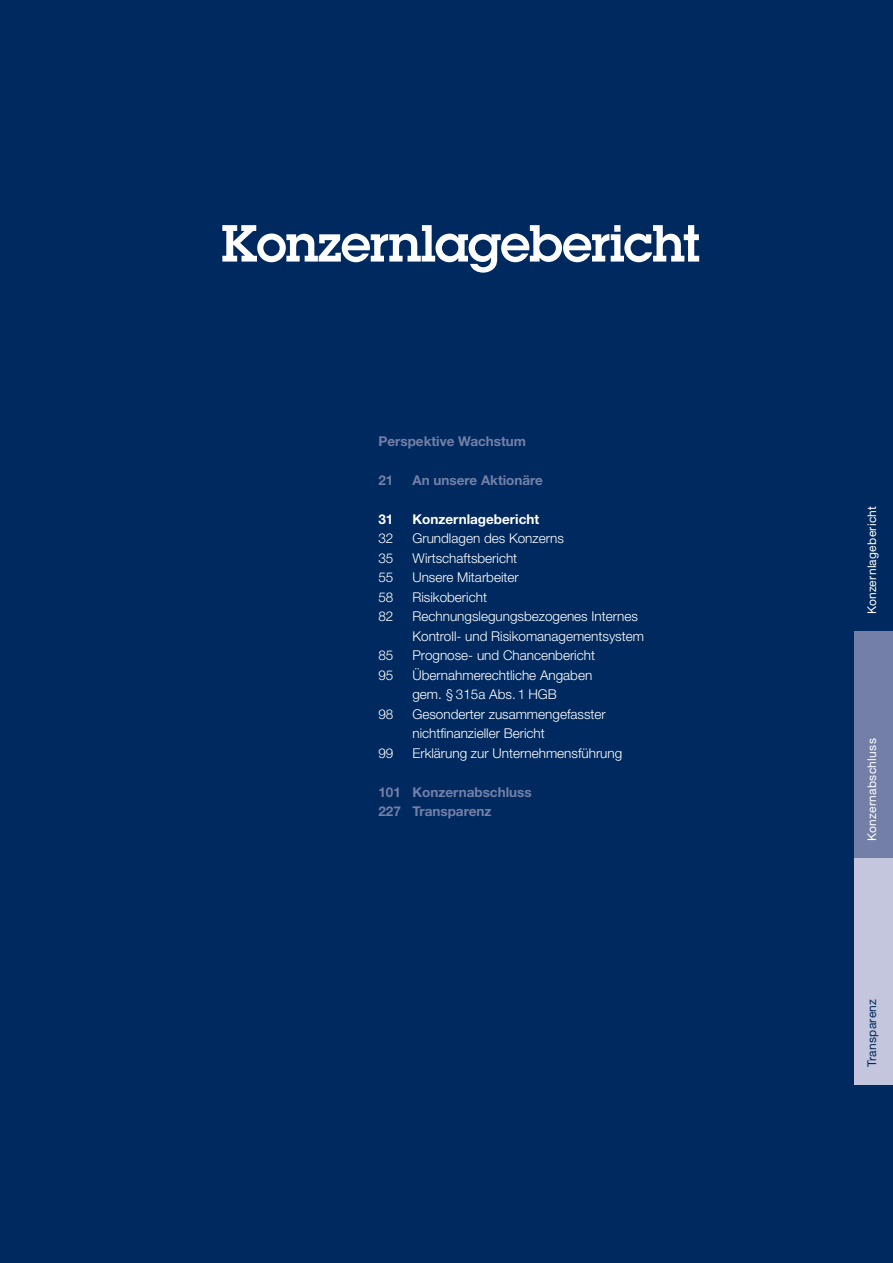
<style>
.page{position:relative;width:893px;height:1263px;background:#002a5f}
.page>*{position:absolute;margin:0;border:0;box-sizing:border-box;transform-origin:0 0}
.t1{font:600 51px "Lubalin Graph LT";letter-spacing:-.015em;color:#fff}
.t2{font:300 13.5px/19.5px "Helvetica Neue LT Std";color:#fff}
.t3{font:700 13.5px/19.5px "Helvetica Neue LT Std";color:#747fa8}
.t4{font:700 13.5px "Helvetica Neue LT Std";color:#fff}
.t5{font:12px "Helvetica Neue LT Std";letter-spacing:.025em;color:#fff}
.t6{font:12px "Helvetica Neue LT Std";letter-spacing:.025em;color:#002a5f}
</style>
<div class="page">
<div style="left:855px;top:631px;width:38px;height:227px;background:#747fa8"></div>
<div style="left:855px;top:858px;width:38px;height:226px;background:#c3c6dc"></div>
<h1 class="t1" style="left:221px;top:210px;width:481px">Konzernlagebericht</h1>
<p class="t3" style="left:378px;top:431px;width:149px">Perspektive Wachstum</p>
<p class="t3" style="left:378px;top:470px;width:17px">21</p>
<p class="t3" style="left:412px;top:470px;width:132px">An unsere Aktionäre</p>
<p class="t4" style="left:378px;top:511px;width:17px">31</p>
<p class="t4" style="left:412px;top:511px;width:128px">Konzernlagebericht</p>
<p class="t2" style="left:378px;top:528px;width:17px">32</p>
<p class="t2" style="left:412px;top:528px;width:153px">Grundlagen des Konzerns</p>
<p class="t2" style="left:378px;top:548px;width:17px">35</p>
<p class="t2" style="left:412px;top:548px;width:106px">Wirtschaftsbericht</p>
<p class="t2" style="left:378px;top:567px;width:17px">55</p>
<p class="t2" style="left:412px;top:567px;width:108px">Unsere Mitarbeiter</p>
<p class="t2" style="left:378px;top:587px;width:17px">58</p>
<p class="t2" style="left:412px;top:587px;width:76px">Risikobericht</p>
<p class="t2" style="left:378px;top:606px;width:17px">82</p>
<p class="t2" style="left:412px;top:606px;width:233px">Rechnungslegungsbezogenes Internes<br>Kontroll- und Risikomanagementsystem</p>
<p class="t2" style="left:378px;top:645px;width:17px">85</p>
<p class="t2" style="left:412px;top:645px;width:184px">Prognose- und Chancenbericht</p>
<p class="t2" style="left:378px;top:665px;width:17px">95</p>
<p class="t2" style="left:412px;top:665px;width:181px">Übernahmerechtliche Angaben gem. § 315a Abs. 1 HGB</p>
<p class="t2" style="left:378px;top:704px;width:17px">98</p>
<p class="t2" style="left:412px;top:704px;width:195px">Gesonderter zusammengefasster nichtfinanzieller Bericht</p>
<p class="t2" style="left:378px;top:743px;width:17px">99</p>
<p class="t2" style="left:412px;top:743px;width:211px">Erklärung zur Unternehmensführung</p>
<p class="t3" style="left:378px;top:782px;width:155px">101 Konzernabschluss<br>227 Transparenz</p>
<p class="t5" style="left:865px;top:614px;width:110px;rotate:-90deg">Konzernlagebericht</p>
<p class="t5" style="left:865px;top:841px;width:104px;rotate:-90deg">Konzernabschluss</p>
<p class="t6" style="left:865px;top:1067px;width:70px;rotate:-90deg">Transparenz</p>
</div>
